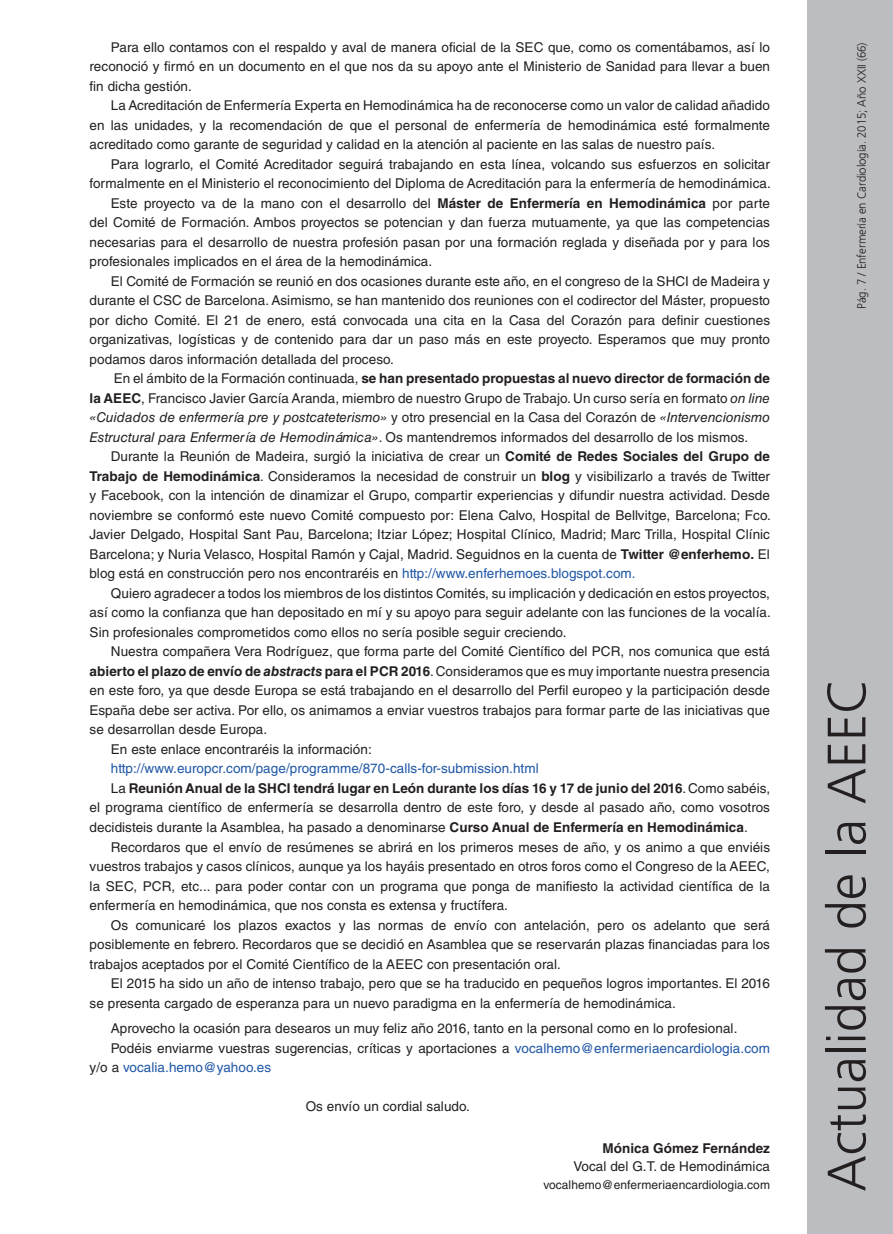
<style>
.page{position:relative;width:893px;height:1234px;background:#fff}
.page>*{position:absolute;margin:0;border:0;box-sizing:border-box;transform-origin:0 0}
.t1{font:300 54px "Frutiger LT Std";color:#231f20}
.t2{font:13.5px/19.5px "Helvetica LT Std";letter-spacing:.005em;color:#231f20;text-align:justify}
.t3{font:700 13.5px "Helvetica LT Std";letter-spacing:.005em;color:#231f20}
.t4{font:italic 13.5px "Helvetica LT Std";letter-spacing:.005em;color:#231f20}
.t5{font:13.5px "Helvetica LT Std";letter-spacing:.005em;color:#1e56a6}
.t6{font:300 12px "Frutiger LT Std";letter-spacing:-.005em;color:#231f20;scale:.95 1}
.t7{font:12px "Helvetica LT Std";letter-spacing:.005em;color:#231f20}
.s1{font-weight:700}
.s2{font-weight:400}
.s3{font-style:italic}
.s4{font-style:normal}
.s5{color:#1e56a6}
.s6{font-weight:700;font-style:italic}
.s7{color:#231f20}
</style>
<div class="page">
<div style="left:808px;top:0;width:85px;height:1233px;background:#bcbdc0"></div>
<p class="t2" style="left:90px;top:37px;width:682px;text-indent:21px">Para ello contamos con el respaldo y aval de manera oficial de la SEC que, como os comentábamos, así lo reconoció y firmó en un documento en el que nos da su apoyo ante el Ministerio de Sanidad para llevar a buen fin dicha gestión.</p>
<p class="t2" style="left:90px;top:96px;width:682px;text-indent:21px">La Acreditación de Enfermería Experta en Hemodinámica ha de reconocerse como un valor de calidad añadido en las unidades, y la recomendación de que el personal de enfermería de hemodinámica esté formalmente acreditado como garante de seguridad y calidad en la atención al paciente en las salas de nuestro país.</p>
<p class="t2" style="left:111px;top:154px;width:661px">Para lograrlo, el Comité Acreditador seguirá trabajando en esta línea, volcando sus esfuerzos en solicitar</p>
<p class="t2" style="left:90px;top:174px;width:683px">formalmente en el Ministerio el reconocimiento del Diploma de Acreditación para la enfermería de hemodinámica.</p>
<p class="t2" style="left:111px;top:193px;width:661px">Este proyecto va de la mano con el desarrollo del <span class="s1">Máster de Enfermería en Hemodinámica</span> por parte</p>
<p class="t2" style="left:90px;top:213px;width:682px">del Comité de Formación. Ambos proyectos se potencian y dan fuerza mutuamente, ya que las competencias</p>
<p class="t2" style="left:90px;top:232px;width:682px">necesarias para el desarrollo de nuestra profesión pasan por una formación reglada y diseñada por y para los</p>
<p class="t2" style="left:90px;top:252px;width:344px">profesionales implicados en el área de la hemodinámica.</p>
<p class="t2" style="left:111px;top:271px;width:661px">El Comité de Formación se reunió en dos ocasiones durante este año, en el congreso de la SHCI de Madeira y</p>
<p class="t2" style="left:90px;top:291px;width:682px">durante el CSC de Barcelona. Asimismo, se han mantenido dos reuniones con el codirector del Máster, propuesto</p>
<p class="t2" style="left:90px;top:310px;width:682px">por dicho Comité. El 21 de enero, está convocada una cita en la Casa del Corazón para definir cuestiones</p>
<p class="t2" style="left:90px;top:330px;width:682px">organizativas, logísticas y de contenido para dar un paso más en este proyecto. Esperamos que muy pronto</p>
<p class="t2" style="left:90px;top:349px;width:306px">podamos daros información detallada del proceso.</p>
<p class="t3" style="left:114px;top:370px;width:658px"><span class="s2">En el ámbito de la Formación continuada,</span> se han presentado propuestas al nuevo director de formación de</p>
<p class="t2" style="left:90px;top:388px;width:682px"><span class="s1">la AEEC</span>, Francisco Javier García Aranda, miembro de nuestro Grupo de Trabajo. Un curso sería en formato <span class="s3">on line</span></p>
<p class="t4" style="left:90px;top:409px;width:682px">«Cuidados de enfermería pre y postcateterismo» <span class="s4">y otro presencial en la Casa del Corazón de</span> «Intervencionismo</p>
<p class="t2" style="left:90px;top:427px;width:660px"><span class="s3">Estructural para Enfermería de Hemodinámica»</span>. Os mantendremos informados del desarrollo de los mismos.</p>
<p class="t2" style="left:111px;top:446px;width:661px">Durante la Reunión de Madeira, surgió la iniciativa de crear un <span class="s1">Comité de Redes Sociales del Grupo de</span></p>
<p class="t2" style="left:90px;top:466px;width:682px"><span class="s1">Trabajo de Hemodinámica</span>. Consideramos la necesidad de construir un <span class="s1">blog</span> y visibilizarlo a través de Twitter</p>
<p class="t2" style="left:90px;top:485px;width:682px">y Facebook, con la intención de dinamizar el Grupo, compartir experiencias y difundir nuestra actividad. Desde</p>
<p class="t2" style="left:90px;top:505px;width:683px">noviembre se conformó este nuevo Comité compuesto por: Elena Calvo, Hospital de Bellvitge, Barcelona; Fco.</p>
<p class="t2" style="left:90px;top:524px;width:682px">Javier Delgado, Hospital Sant Pau, Barcelona; Itziar López; Hospital Clínico, Madrid; Marc Trilla, Hospital Clínic</p>
<p class="t2" style="left:90px;top:544px;width:682px">Barcelona; y Nuria Velasco, Hospital Ramón y Cajal, Madrid. Seguidnos en la cuenta de <span class="s1">Twitter @enferhemo.</span> El</p>
<p class="t2" style="left:90px;top:563px;width:547px">blog está en construcción pero nos encontraréis en <span class="s5">http://www.enferhemoes.blogspot.com.</span></p>
<p class="t2" style="left:111px;top:583px;width:661px">Quiero agradecer a todos los miembros de los distintos Comités, su implicación y dedicación en estos proyectos,</p>
<p class="t2" style="left:90px;top:602px;width:683px">así como la confianza que han depositado en mí y su apoyo para seguir adelante con las funciones de la vocalía.</p>
<p class="t2" style="left:90px;top:622px;width:478px">Sin profesionales comprometidos como ellos no sería posible seguir creciendo.</p>
<p class="t2" style="left:111px;top:641px;width:661px">Nuestra compañera Vera Rodríguez, que forma parte del Comité Científico del PCR, nos comunica que está</p>
<p class="t2" style="left:90px;top:661px;width:682px"><span class="s1">abierto el plazo de envío de</span> <span class="s6">abstracts</span> <span class="s1">para el PCR 2016</span>. Consideramos que es muy importante nuestra presencia</p>
<p class="t2" style="left:90px;top:680px;width:682px">en este foro, ya que desde Europa se está trabajando en el desarrollo del Perfil europeo y la participación desde</p>
<p class="t2" style="left:90px;top:700px;width:682px">España debe ser activa. Por ello, os animamos a enviar vuestros trabajos para formar parte de las iniciativas que</p>
<p class="t2" style="left:90px;top:719px;width:179px">se desarrollan desde Europa.</p>
<p class="t2" style="left:111px;top:739px;width:262px">En este enlace encontraréis la información:</p>
<p class="t5" style="left:111px;top:760px;width:429px">http://www.europcr.com/page/programme/870-calls-for-submission.html</p>
<p class="t3" style="left:111px;top:779px;width:661px"><span class="s2">La</span> Reunión Anual de la SHCI tendrá lugar en León durante los días 16 y 17 de junio del 2016<span class="s2">. Como sabéis,</span></p>
<p class="t2" style="left:90px;top:797px;width:682px">el programa científico de enfermería se desarrolla dentro de este foro, y desde al pasado año, como vosotros</p>
<p class="t2" style="left:90px;top:817px;width:660px">decidisteis durante la Asamblea, ha pasado a denominarse <span class="s1">Curso Anual de Enfermería en Hemodinámica</span>.</p>
<p class="t2" style="left:111px;top:836px;width:661px">Recordaros que el envío de resúmenes se abrirá en los primeros meses de año, y os animo a que enviéis</p>
<p class="t2" style="left:90px;top:856px;width:682px">vuestros trabajos y casos clínicos, aunque ya los hayáis presentado en otros foros como el Congreso de la AEEC,</p>
<p class="t2" style="left:90px;top:875px;width:682px">la SEC, PCR, etc... para poder contar con un programa que ponga de manifiesto la actividad científica de la</p>
<p class="t2" style="left:90px;top:895px;width:420px">enfermería en hemodinámica, que nos consta es extensa y fructífera.</p>
<p class="t2" style="left:111px;top:914px;width:661px">Os comunicaré los plazos exactos y las normas de envío con antelación, pero os adelanto que será</p>
<p class="t2" style="left:90px;top:934px;width:682px">posiblemente en febrero. Recordaros que se decidió en Asamblea que se reservarán plazas financiadas para los</p>
<p class="t2" style="left:90px;top:953px;width:473px">trabajos aceptados por el Comité Científico de la AEEC con presentación oral.</p>
<p class="t2" style="left:111px;top:973px;width:661px">El 2015 ha sido un año de intenso trabajo, pero que se ha traducido en pequeños logros importantes. El 2016</p>
<p class="t2" style="left:90px;top:992px;width:588px">se presenta cargado de esperanza para un nuevo paradigma en la enfermería de hemodinámica.</p>
<p class="t2" style="left:111px;top:1018px;width:628px">Aprovecho la ocasión para desearos un muy feliz año 2016, tanto en la personal como en lo profesional.</p>
<p class="t2" style="left:111px;top:1037px;width:661px">Podéis enviarme vuestras sugerencias, críticas y aportaciones a <span class="s5">vocalhemo@enfermeriaencardiologia.com</span></p>
<p class="t5" style="left:90px;top:1059px;width:183px"><span class="s7">y/o a</span> vocalia.hemo@yahoo.es</p>
<p class="t2" style="left:306px;top:1096px;width:166px">Os envío un cordial saludo.</p>
<p class="t3" style="left:602px;top:1139px;width:169px">Mónica Gómez Fernández</p>
<p class="t2" style="left:573px;top:1156px;width:198px">Vocal del G.T. de Hemodinámica</p>
<p class="t7" style="left:543px;top:1177px;width:228px">vocalhemo@enfermeriaencardiologia.com</p>
<p class="t6" style="left:855px;top:309px;width:282px;rotate:-90deg">Pág. 7 / Enfermería en Cardiología. 2015; Año XXII (66)</p>
<h1 class="t1" style="left:816px;top:1191px;width:515px;rotate:-90deg">Actualidad de la AEEC</h1>
</div>
